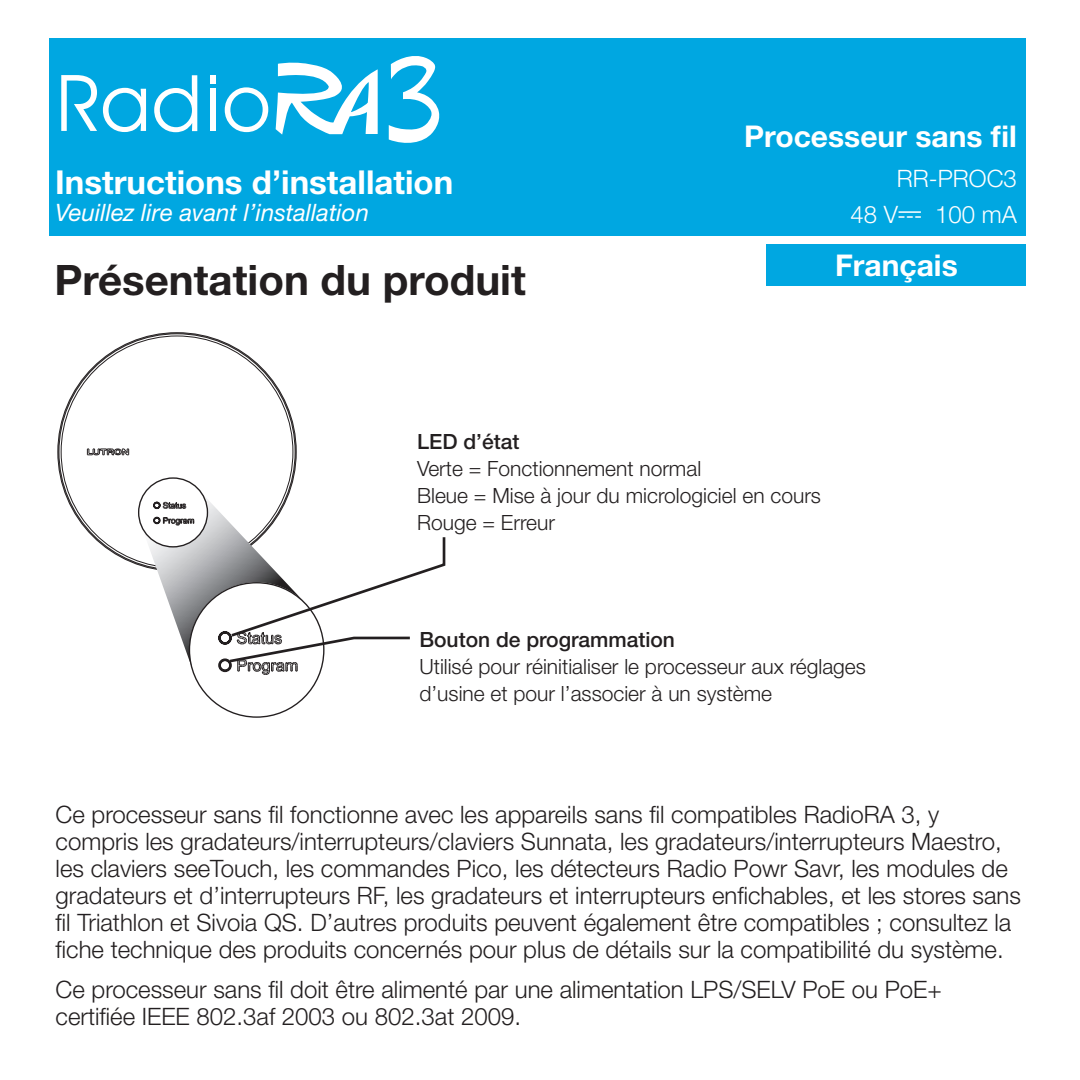
<style>
.page{position:relative;width:1080px;height:1080px;background:#fff}
.page>*{position:absolute;margin:0;border:0;box-sizing:border-box;transform-origin:0 0}
.t1{font:700 42px "Helvetica Neue LT Std";color:#231f20}
.t2{font:700 33px "Helvetica Neue LT Std";color:#fff}
.t3{font:700 30px "Helvetica Neue LT Std";color:#fff}
.t4{font:300 24px/27px "Helvetica Neue LT Std";color:#231f20}
.t5{font:italic 24px "Helvetica Neue LT Std";color:#fff}
.t6{font:300 24px/36px "Helvetica Neue LT Std";color:#fff;text-align:right}
.t7{font:300 21px/27px "Helvetica Neue LT Std";color:#231f20}
.t8{font:500 21px "Helvetica Neue LT Std";color:#231f20}
.s1{font-family:"acdc";font-weight:400}
</style>
<div class="page">
<div style="left:49px;top:38px;width:977px;height:197px;background:#00a7e1"></div>
<svg style="left:61px;top:75px;width:36px;height:56px"></svg>
<svg style="left:103px;top:88px;width:43px;height:44px"></svg>
<svg style="left:154px;top:75px;width:43px;height:57px"></svg>
<div style="left:210px;top:75px;width:5px;height:9px;background:#fff"></div>
<div style="left:210px;top:89px;width:5px;height:42px;background:#fff"></div>
<svg style="left:225px;top:87px;width:43px;height:45px"></svg>
<svg style="left:276px;top:62px;width:102px;height:73px"></svg>
<svg style="left:389px;top:56px;width:51px;height:87px"></svg>
<div style="left:767px;top:244px;width:259px;height:42px;background:#00a7e1"></div>
<svg style="left:58px;top:332px;width:239px;height:199px"></svg>
<svg style="left:87px;top:448px;width:359px;height:270px"></svg>
<h2 class="t2" style="left:55px;top:162px;width:400px">Instructions d’installation</h2>
<p class="t5" style="left:55px;top:198px;width:315px">Veuillez lire avant l’installation</p>
<h1 class="t1" style="left:55px;top:254px;width:473px">Présentation du produit</h1>
<p class="t3" style="left:744px;top:118px;width:274px">Processeur sans fil</p>
<p class="t6" style="left:850px;top:160px;width:168px">RR-PROC3<br>48 V<span class="s1">-</span> 100 mA</p>
<p class="t3" style="left:835px;top:246px;width:124px">Français</p>
<p class="t8" style="left:417px;top:429px;width:104px">LED d’état</p>
<p class="t7" style="left:417px;top:454px;width:405px">Verte = Fonctionnement normal<br>Bleue = Mise à jour du micrologiciel en cours<br>Rouge = Erreur</p>
<p class="t8" style="left:419px;top:627px;width:257px">Bouton de programmation</p>
<p class="t7" style="left:419px;top:653px;width:448px">Utilisé pour réinitialiser le processeur aux réglages d’usine et pour l’associer à un système</p>
<p class="t4" style="left:56px;top:800px;width:967px">Ce processeur sans fil fonctionne avec les appareils sans fil compatibles RadioRA 3, y compris les gradateurs/interrupteurs/claviers Sunnata, les gradateurs/interrupteurs Maestro, les claviers seeTouch, les commandes Pico, les détecteurs Radio Powr Savr, les modules de gradateurs et d’interrupteurs RF, les gradateurs et interrupteurs enfichables, et les stores sans fil Triathlon et Sivoia QS. D’autres produits peuvent également être compatibles ; consultez la fiche technique des produits concernés pour plus de détails sur la compatibilité du système.</p>
<p class="t4" style="left:56px;top:976px;width:888px">Ce processeur sans fil doit être alimenté par une alimentation LPS/SELV PoE ou PoE+ certifiée IEEE 802.3af 2003 ou 802.3at 2009.</p>
</div>
